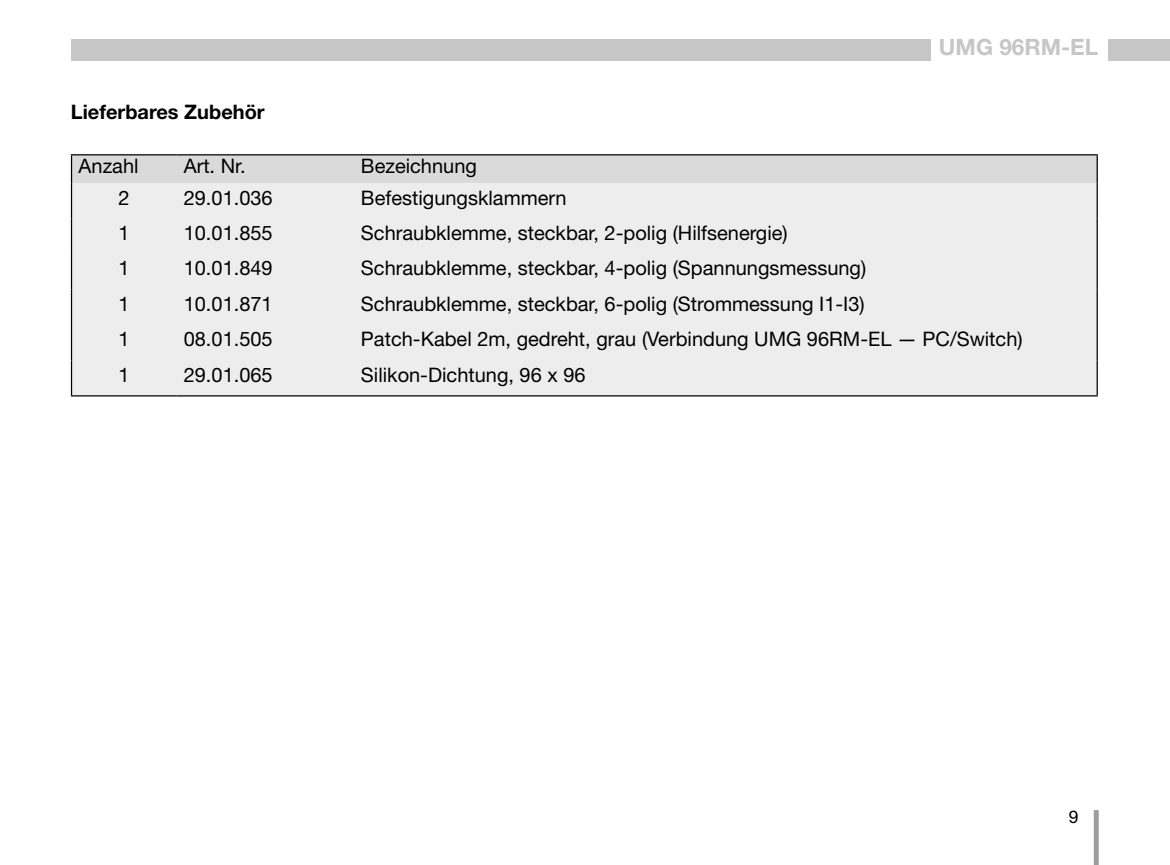
<style>
.page{position:relative;width:1170px;height:865px;background:#fff}
.page>*{position:absolute;margin:0;border:0;box-sizing:border-box;transform-origin:0 0}
.t1{font:700 22.5px "Helvetica Neue LT Pro";color:#c6c6c6}
.t2{font:20px "Helvetica Neue LT Pro";color:#000}
.t3{font:700 20px "Helvetica Neue LT Pro";color:#000}
.t4{font:17.5px "Helvetica Neue LT Pro";color:#000}
</style>
<div class="page">
<div style="left:1093px;top:810px;width:5px;height:55px;background:#9d9d9c"></div>
<div style="left:1107px;top:39px;width:62px;height:21px;background:#c6c6c6"></div>
<div style="left:71px;top:39px;width:859px;height:21px;background:#c6c6c6"></div>
<div style="left:72px;top:183px;width:1024px;height:212px;background:#ededed"></div>
<hr style="left:71px;top:154px;width:106px;height:1px;background:#000">
<hr style="left:177px;top:154px;width:177px;height:1px;background:#000">
<hr style="left:354px;top:154px;width:743px;height:1px;background:#000">
<div style="left:71px;top:155px;width:1026px;height:28px;background:#dadada"></div>
<hr style="left:71px;top:183px;width:1px;height:36px;background:#000">
<hr style="left:1096px;top:183px;width:1px;height:36px;background:#000">
<hr style="left:71px;top:219px;width:1px;height:35px;background:#000">
<hr style="left:1096px;top:219px;width:1px;height:35px;background:#000">
<hr style="left:71px;top:254px;width:1px;height:35px;background:#000">
<hr style="left:1096px;top:254px;width:1px;height:35px;background:#000">
<hr style="left:71px;top:289px;width:1px;height:36px;background:#000">
<hr style="left:1096px;top:289px;width:1px;height:36px;background:#000">
<hr style="left:71px;top:325px;width:1px;height:35px;background:#000">
<hr style="left:1096px;top:325px;width:1px;height:35px;background:#000">
<hr style="left:71px;top:360px;width:1px;height:35px;background:#000">
<hr style="left:1096px;top:360px;width:1px;height:35px;background:#000">
<hr style="left:71px;top:395px;width:106px;height:1px;background:#000">
<hr style="left:177px;top:395px;width:177px;height:1px;background:#000">
<hr style="left:354px;top:395px;width:743px;height:1px;background:#000">
<p class="t3" style="left:71px;top:99px;width:195px">Lieferbares Zubehör</p>
<p class="t1" style="left:938px;top:33px;width:161px">UMG 96RM-EL</p>
<p class="t2" style="left:79px;top:153px;width:61px">Anzahl</p>
<p class="t2" style="left:184px;top:153px;width:63px">Art. Nr.</p>
<p class="t2" style="left:361px;top:153px;width:117px">Bezeichnung</p>
<p class="t2" style="left:118px;top:185px;width:13px">2</p>
<p class="t2" style="left:184px;top:185px;width:90px">29.01.036</p>
<p class="t2" style="left:361px;top:185px;width:207px">Befestigungsklammern</p>
<p class="t2" style="left:118px;top:220px;width:13px">1</p>
<p class="t2" style="left:184px;top:220px;width:90px">10.01.855</p>
<p class="t2" style="left:361px;top:220px;width:428px">Schraubklemme, steckbar, 2-polig (Hilfsenergie)</p>
<p class="t2" style="left:118px;top:256px;width:13px">1</p>
<p class="t2" style="left:184px;top:256px;width:90px">10.01.849</p>
<p class="t2" style="left:361px;top:256px;width:506px">Schraubklemme, steckbar, 4-polig (Spannungsmessung)</p>
<p class="t2" style="left:118px;top:291px;width:13px">1</p>
<p class="t2" style="left:184px;top:291px;width:90px">10.01.871</p>
<p class="t2" style="left:361px;top:291px;width:505px">Schraubklemme, steckbar, 6-polig (Strommessung I1-I3)</p>
<p class="t2" style="left:118px;top:327px;width:13px">1</p>
<p class="t2" style="left:184px;top:327px;width:90px">08.01.505</p>
<p class="t2" style="left:361px;top:327px;width:663px">Patch-Kabel 2m, gedreht, grau (Verbindung UMG 96RM-EL — PC/Switch)</p>
<p class="t2" style="left:118px;top:362px;width:13px">1</p>
<p class="t2" style="left:184px;top:362px;width:90px">29.01.065</p>
<p class="t2" style="left:361px;top:362px;width:226px">Silikon-Dichtung, 96 x 96</p>
<p class="t4" style="left:1068px;top:805px;width:11px">9</p>
</div>
